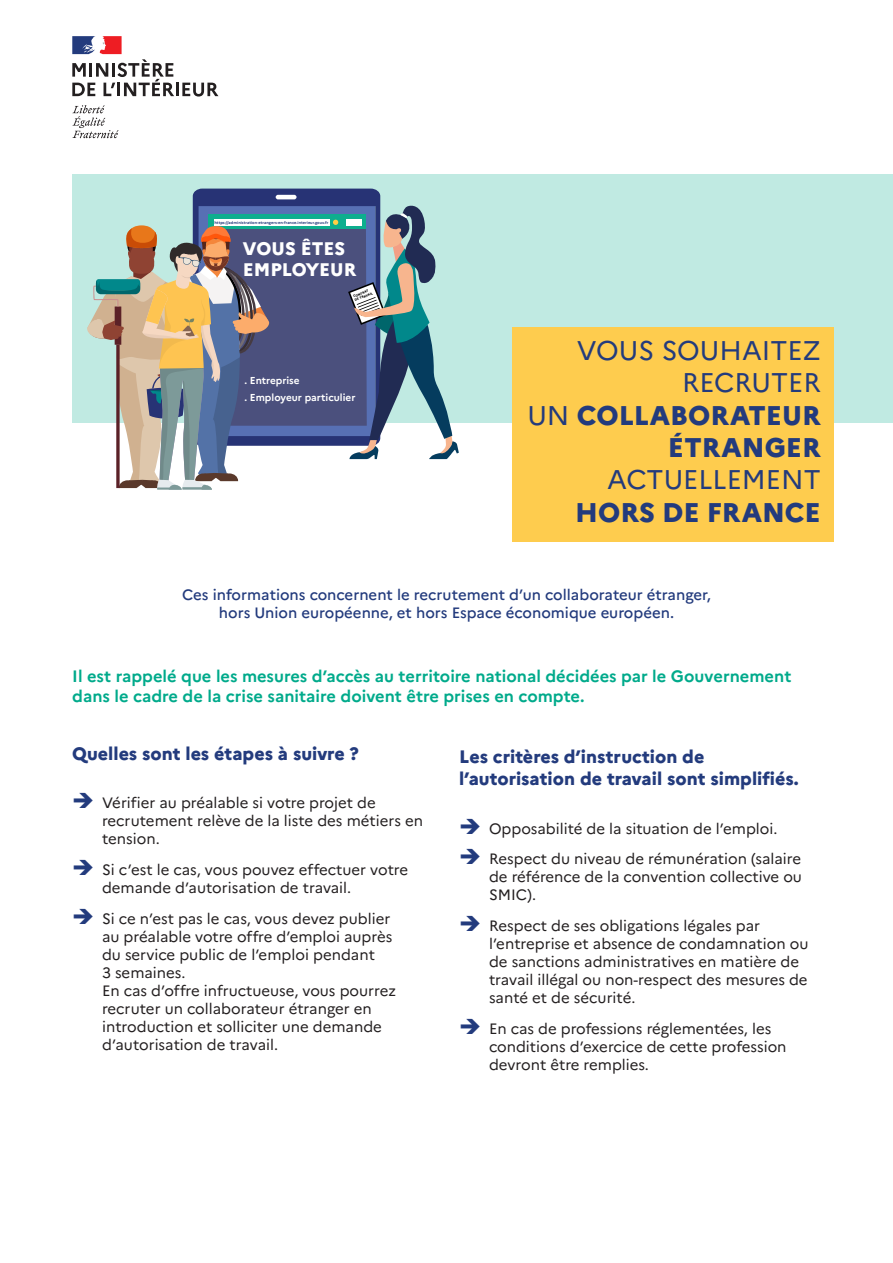
<style>
.page{position:relative;width:893px;height:1263px;background:#fff}
.page>*{position:absolute;margin:0;border:0;box-sizing:border-box;transform-origin:0 0}
.TITRE{font:27px/32.4px "Marianne";color:#233b7d;text-align:right}
.t1{font:800 18.15px/21.1px "Marianne";color:#fff}
.t2{font:800 18px/21.6px "Marianne";color:#233b7d}
.t3{font:700 16.5px/19.8px "Marianne";color:#00aa8b}
.t4{font:15px/18px "Marianne";color:#231f20}
.t5{font:500 15px/18px "Marianne";color:#233b7d;text-align:center}
.t6{font:700 10.05px "Marianne";color:#fff}
.t7{font:700 4.05px "Marianne";color:#233b7d}
.t8{font:800 3.15px/3.8px "Marianne";color:#000}
.s1{font-weight:800}
</style>
<div class="page">
<div style="left:72px;top:174px;width:821px;height:249px;background:#c0eae2"></div>
<div style="left:193px;top:189px;width:187px;height:15px;background:#273375"></div>
<hr style="left:276px;top:195px;width:21px;height:4px;background:#fff;border-radius:2px">
<svg style="left:87px;top:204px;width:372px;height:286px"></svg>
<div style="left:512px;top:327px;width:321px;height:214px;background:#fecc4e"></div>
<svg style="left:72px;top:105px;width:47px;height:33px"></svg>
<svg style="left:72px;top:36px;width:146px;height:61px"></svg>
<p class="t7" style="left:214px;top:220px;width:116px">https://administration-etrangers-en-france.interieur.gouv.fr</p>
<p class="t1" style="left:243px;top:238px;width:115px">VOUS ÊTES<br>EMPLOYEUR</p>
<p class="t8" style="left:353px;top:295px;width:21px;rotate:-21deg">CONTRAT<br>DE TRAVAIL</p>
<p class="t6" style="left:244px;top:374px;width:57px">. Entreprise</p>
<p class="t6" style="left:244px;top:392px;width:113px">. Employeur particulier</p>
<p class="TITRE" style="left:527px;top:334px;width:295px">VOUS SOUHAITEZ<br>RECRUTER<br>UN <span class="s1">COLLABORATEUR<br>ÉTRANGER<br></span>ACTUELLEMENT<br><span class="s1">HORS DE FRANCE</span></p>
<p class="t5" style="left:182px;top:586px;width:530px">Ces informations concernent le recrutement d’un collaborateur étranger, hors Union européenne, et hors Espace économique européen.</p>
<p class="t3" style="left:72px;top:666px;width:721px">Il est rappelé que les mesures d’accès au territoire national décidées par le Gouvernement dans le cadre de la crise sanitaire doivent être prises en compte.</p>
<p class="t2" style="left:72px;top:742px;width:288px">Quelles sont les étapes à suivre ?</p>
<p class="t4" style="left:102px;top:794px;width:323px">Vérifier au préalable si votre projet de recrutement relève de la liste des métiers en tension.</p>
<p class="t4" style="left:102px;top:861px;width:308px">Si c’est le cas, vous pouvez effectuer votre demande d’autorisation de travail.</p>
<p class="t4" style="left:102px;top:909px;width:292px">Si ce n’est pas le cas, vous devez publier au préalable votre offre d’emploi auprès du service public de l’emploi pendant<br>3 semaines.</p>
<p class="t4" style="left:102px;top:981px;width:295px">En cas d’offre infructueuse, vous pourrez recruter un collaborateur étranger en introduction et solliciter une demande d’autorisation de travail.</p>
<p class="t2" style="left:459px;top:746px;width:341px">Les critères d’instruction de l’autorisation de travail sont simplifiés.</p>
<p class="t4" style="left:489px;top:819px;width:290px">Opposabilité de la situation de l’emploi.</p>
<p class="t4" style="left:489px;top:850px;width:314px;text-align:justify">Respect du niveau de rémunération (salaire de référence de la convention collective ou SMIC).</p>
<p class="t4" style="left:489px;top:917px;width:321px">Respect de ses obligations légales par l’entreprise et absence de condamnation ou de sanctions administratives en matière de travail illégal ou non-respect des mesures de santé et de sécurité.</p>
<p class="t4" style="left:489px;top:1019px;width:299px">En cas de professions réglementées, les conditions d’exercice de cette profession devront être remplies.</p>
</div>
